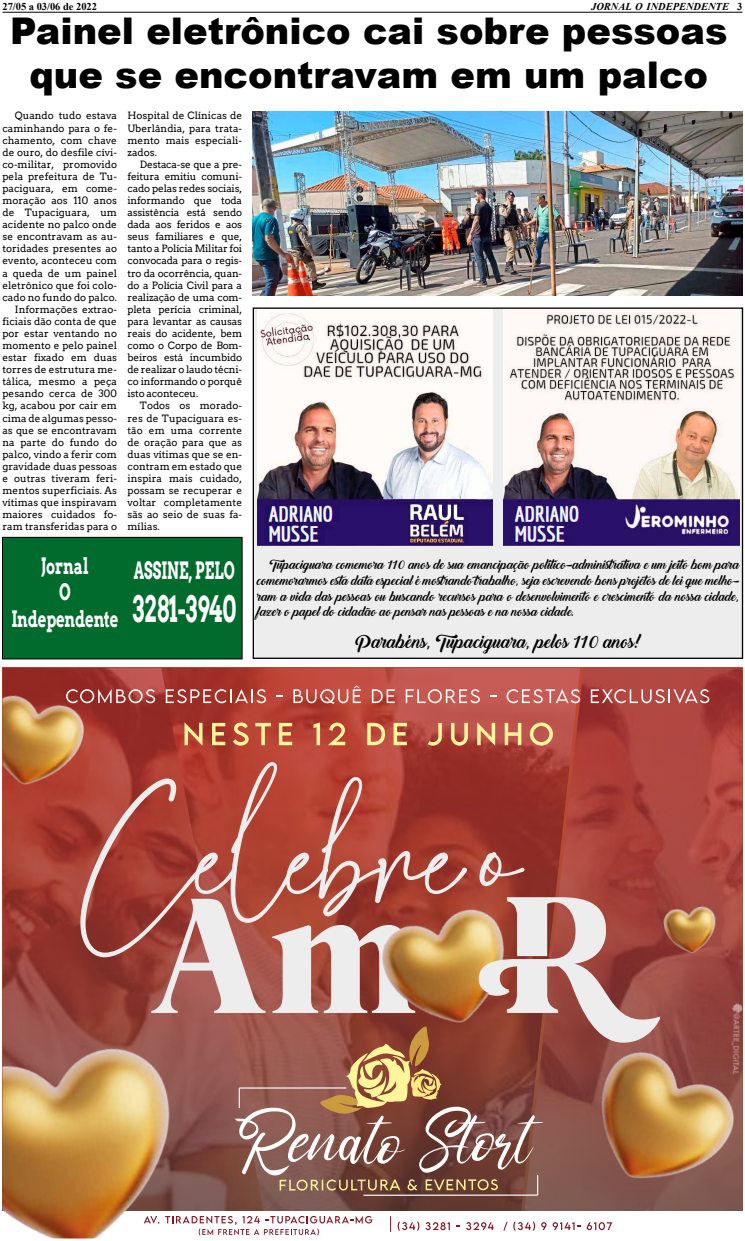
<style>
.page{position:relative;width:745px;height:1241px;background:#fff}
.page>*{position:absolute;margin:0;border:0;box-sizing:border-box;transform-origin:0 0}
.t1{font:900 36.75px/44.1px "Arial";color:#000;text-align:center}
.t2{font:700 35.61px "Arvo";color:#fff;scale:.61 1}
.t3{font:700 23.45px "Arvo";color:#fff;scale:.61 1}
.t4{font:700 22.22px/26.6px "Arvo";letter-spacing:-.01em;color:#fff;text-align:center;scale:.67 1}
.t5{font:17.5px "Backto Black Demo";color:#000}
.t6{font:12.25px/15.8px "Backto Black Demo";color:#000;text-align:justify}
.t7{font:italic 700 10.5px "Times New Roman";color:#000}
.t8{font:700 10.5px "Times New Roman";color:#000}
.t9{font:10.06px/12.1px "Arvo";color:#000;text-align:justify}
.s1{font-style:normal}
</style>
<div class="page">
<div style="left:2px;top:537px;width:240px;height:121px;background:#006b2d"></div>
<div style="left:2px;top:537px;width:240px;height:121px;border:1px solid #000"></div>
<hr style="left:2px;top:12px;width:740px;height:1px;background:#000">
<div style="left:253px;top:308px;width:489px;height:350px;background:#ededed"></div>
<img style="left:257px;top:309px;width:235px;height:236px">
<img style="left:503px;top:309px;width:236px;height:236px">
<svg style="left:2px;top:667px;width:740px;height:543px"></svg>
<svg style="left:184px;top:722px;width:18px;height:23px"></svg>
<svg style="left:212px;top:722px;width:13px;height:23px"></svg>
<svg style="left:233px;top:722px;width:15px;height:23px"></svg>
<svg style="left:255px;top:722px;width:16px;height:23px"></svg>
<svg style="left:279px;top:722px;width:13px;height:23px"></svg>
<svg style="left:313px;top:722px;width:7px;height:23px"></svg>
<svg style="left:328px;top:722px;width:17px;height:23px"></svg>
<svg style="left:367px;top:722px;width:18px;height:23px"></svg>
<svg style="left:393px;top:722px;width:13px;height:23px"></svg>
<svg style="left:427px;top:722px;width:14px;height:23px"></svg>
<svg style="left:450px;top:722px;width:17px;height:23px"></svg>
<svg style="left:477px;top:722px;width:18px;height:23px"></svg>
<svg style="left:504px;top:722px;width:17px;height:23px"></svg>
<svg style="left:529px;top:722px;width:23px;height:23px"></svg>
<img style="left:660px;top:897px;width:69px;height:64px">
<hr style="left:536px;top:1174px;width:2px;height:20px;background:#fff">
<hr style="left:363px;top:1194px;width:174px;height:1px;background:#fff">
<img style="left:2px;top:1016px;width:223px;height:222px">
<img style="left:581px;top:1034px;width:161px;height:162px">
<svg style="left:144px;top:1215px;width:15px;height:8px"></svg>
<svg style="left:165px;top:1215px;width:207px;height:19px"></svg>
<svg style="left:397px;top:1221px;width:22px;height:9px"></svg>
<svg style="left:425px;top:1222px;width:24px;height:7px"></svg>
<svg style="left:466px;top:1222px;width:27px;height:7px"></svg>
<svg style="left:503px;top:1221px;width:4px;height:9px"></svg>
<svg style="left:513px;top:1221px;width:21px;height:9px"></svg>
<svg style="left:541px;top:1222px;width:5px;height:7px"></svg>
<svg style="left:552px;top:1222px;width:28px;height:7px"></svg>
<svg style="left:586px;top:1222px;width:25px;height:7px"></svg>
<svg style="left:390px;top:1216px;width:1px;height:15px"></svg>
<svg style="left:117px;top:689px;width:38px;height:14px"></svg>
<svg style="left:166px;top:689px;width:100px;height:14px"></svg>
<svg style="left:276px;top:695px;width:6px;height:2px"></svg>
<svg style="left:293px;top:685px;width:67px;height:18px"></svg>
<svg style="left:371px;top:689px;width:23px;height:14px"></svg>
<svg style="left:405px;top:689px;width:74px;height:14px"></svg>
<svg style="left:489px;top:695px;width:7px;height:2px"></svg>
<svg style="left:506px;top:689px;width:74px;height:14px"></svg>
<svg style="left:590px;top:689px;width:118px;height:14px"></svg>
<img style="left:2px;top:680px;width:115px;height:110px">
<img style="left:80px;top:762px;width:580px;height:428px">
<img style="left:712px;top:1000px;width:30px;height:79px">
<img style="left:252px;top:112px;width:490px;height:183px">
<p class="t8" style="left:2px;top:-1px;width:96px">27/05 a 03/06 de 2022</p>
<p class="t7" style="left:590px;top:-1px;width:153px">JORNAL O INDEPENDENTE <span class="s1">3</span></p>
<h1 class="t1" style="left:10px;top:9px;width:718px">Painel eletrônico cai sobre pessoas que se encontravam em um palco</h1>
<p class="t9" style="left:127px;top:110px;width:116px">Hospital de Clínicas de Uberlândia, para trata&shy;mento mais especiali&shy;zados.</p>
<p class="t9" style="left:127px;top:158px;width:116px;text-indent:12px">Destaca-se que a pre&shy;feitura emitiu comuni&shy;cado pelas redes sociais, informando que toda assistência está sendo dada aos feridos e aos seus familiares e que, tanto a Polícia Militar foi convocada para o regis&shy;tro da ocorrência, quan&shy;do a Polícia Civil para a realização de uma com&shy;pleta perícia criminal, para levantar as causas reais do acidente, bem como o Corpo de Bom&shy;beiros está incumbido de realizar o laudo técni&shy;co informando o porquê isto aconteceu.</p>
<p class="t9" style="left:127px;top:400px;width:116px;text-indent:12px">Todos os morado&shy;res de Tupaciguara es&shy;tão em uma corrente de oração para que as duas vítimas que se en&shy;contram em estado que inspira mais cuidado, possam se recuperar e voltar completamente sãs ao seio de suas fa&shy;mílias.</p>
<p class="t9" style="left:2px;top:110px;width:116px;text-align:right">Quando tudo estava caminhando para o fe&shy;chamento, com chave de ouro, do desfile cívi&shy;co-militar, promovido pela prefeitura de Tu&shy;paciguara, em come&shy;moração aos 110 anos de Tupaciguara, um acidente no palco onde se encontravam as au&shy;toridades presentes ao evento, aconteceu com a queda de um painel eletrônico que foi colo&shy;cado no fundo do palco.<br>Informações extrao&shy;ficiais dão conta de que por estar ventando no momento e pelo painel estar fixado em duas torres de estrutura me&shy;tálica, mesmo a peça pesando cerca de 300 kg, acabou por cair em cima de algumas pesso&shy;as que se encontravam na parte do fundo do palco, vindo a ferir com gravidade duas pessoas e outras tiveram feri&shy;mentos superficiais. As vítimas que inspiravam maiores cuidados fo&shy;ram transferidas para o</p>
<h3 class="t4" style="left:12px;top:552px;width:161px">Jornal<br>O<br>Independente</h3>
<h3 class="t3" style="left:134px;top:555px;width:167px">ASSINE, PELO</h3>
<h2 class="t2" style="left:133px;top:586px;width:171px">3281-3940</h2>
<p class="t6" style="left:257px;top:556px;width:483px;text-indent:12px">Tupaciguara comemora 110 anos de sua emancipação político-administrativa e um jeito bom para comemorarmos esta data especial é mostrando trabalho, seja escrevendo bons projetos de lei que melho&shy;ram a vida das pessoas ou buscando recursos para o desenvolvimento e crescimento da nossa cidade, fazer o papel do cidadão ao pensar nas pessoas e na nossa cidade.</p>
<h3 class="t5" style="left:355px;top:631px;width:287px">Parabéns, Tupaciguara, pelos 110 anos!</h3>
</div>
